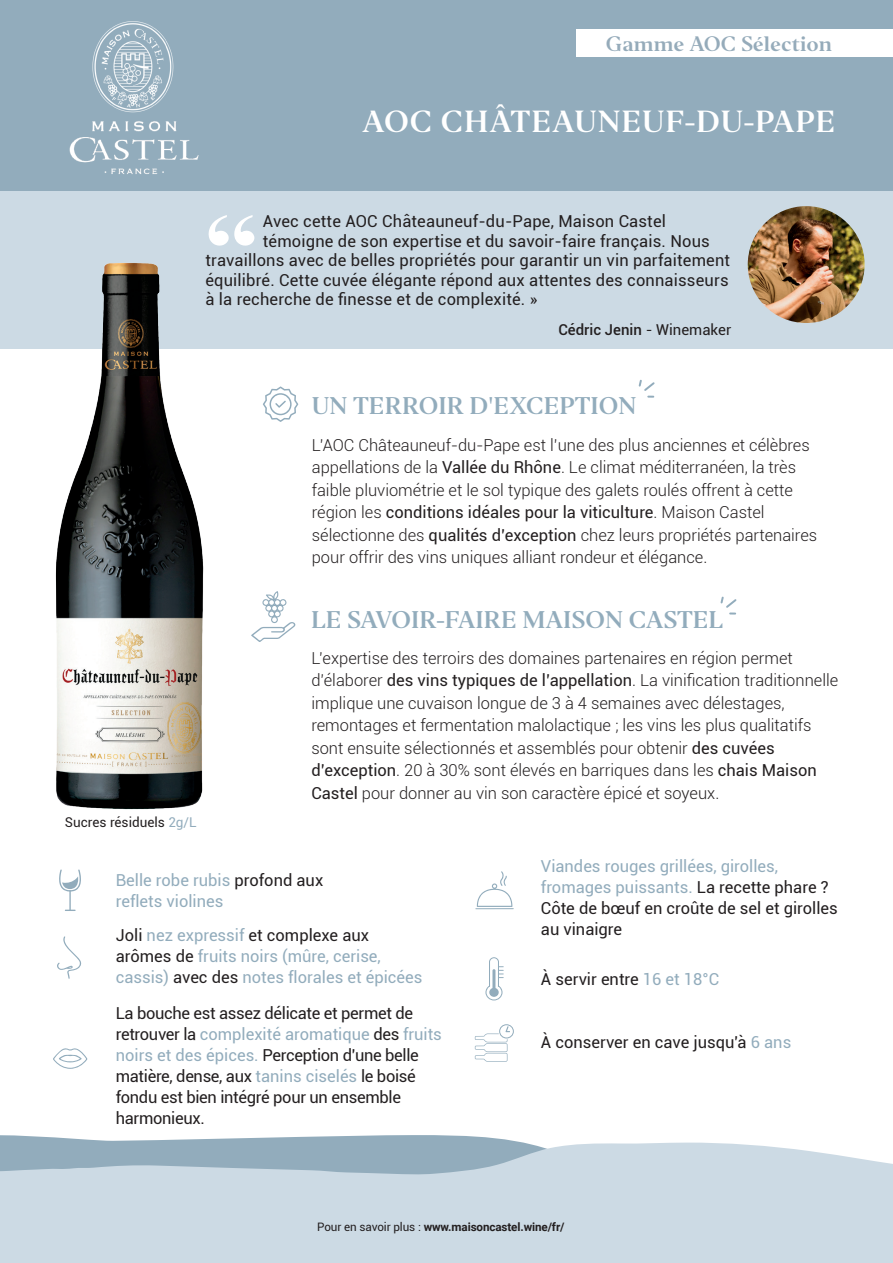
<style>
.page{position:relative;width:893px;height:1263px;background:#fff}
.page>*{position:absolute;margin:0;border:0;box-sizing:border-box;transform-origin:0 0}
.t1{font:700 28.5px "Editor";letter-spacing:.03em;color:#fff}
.t2{font:700 22.5px "Editor";color:#92acbc}
.t3{font:700 19.5px "Editor";color:#95abba}
.t4{font:300 16.5px/22.5px "Roboto";color:#231f20}
.t5{font:16.5px/21px "Roboto";color:#231f20}
.t6{font:16.5px/21px "Roboto";letter-spacing:-.02em;color:#231f20}
.t7{font:16.5px/21px "Roboto";color:#92acbc}
.t8{font:500 15px "Roboto";color:#231f20}
.t9{font:13.5px "Roboto";color:#231f20}
.t10{font:700 11.7px "Roboto";letter-spacing:-.01em;color:#231f20}
.s1{font-weight:400}
.s2{color:#92acbc}
.s3{color:#231f20}
</style>
<div class="page">
<div style="left:0;top:0;width:893px;height:192px;background:#92acbc"></div>
<div style="left:0;top:192px;width:893px;height:157px;background:#ccdae4"></div>
<svg style="left:0;top:1135px;width:520px;height:7px;fill:#92acbc"></svg>
<svg style="left:0;top:1142px;width:893px;height:121px;background:#c5d4df"></svg>
<svg style="left:59px;top:869px;width:22px;height:42px"></svg>
<svg style="left:53px;top:1048px;width:34px;height:21px"></svg>
<svg style="left:57px;top:936px;width:24px;height:43px"></svg>
<svg style="left:485px;top:957px;width:19px;height:43px"></svg>
<div style="left:499px;top:1024px;width:15px;height:14px;border:1px solid #92acbc;border-radius:50%"></div>
<svg style="left:475px;top:1026px;width:35px;height:36px"></svg>
<svg style="left:475px;top:871px;width:39px;height:38px"></svg>
<img style="left:55px;top:263px;width:149px;height:547px">
<img style="left:69px;top:121px;width:130px;height:53px">
<svg style="left:209px;top:215px;width:45px;height:31px"></svg>
<svg style="left:263px;top:386px;width:35px;height:36px"></svg>
<img style="left:748px;top:206px;width:117px;height:117px;border-radius:58px">
<svg style="left:251px;top:591px;width:45px;height:51px"></svg>
<svg style="left:720px;top:596px;width:17px;height:18px"></svg>
<svg style="left:638px;top:379px;width:17px;height:19px"></svg>
<img style="left:92px;top:21px;width:82px;height:92px">
<div style="left:576px;top:30px;width:317px;height:27px;background:#fff"></div>
<p class="t3" style="left:606px;top:31px;width:228px">Gamme AOC Sélection</p>
<h1 class="t1" style="left:362px;top:103px;width:475px">AOC CHÂTEAUNEUF-DU-PAPE</h1>
<p class="t5" style="left:263px;top:210px;width:405px">Avec cette AOC Châteauneuf-du-Pape, Maison Castel</p>
<p class="t5" style="left:263px;top:230px;width:449px">témoigne de son expertise et du savoir-faire français. Nous</p>
<p class="t5" style="left:205px;top:249px;width:526px">travaillons avec de belles propriétés pour garantir un vin parfaitement</p>
<p class="t5" style="left:205px;top:269px;width:525px">équilibré. Cette cuvée élégante répond aux attentes des connaisseurs</p>
<p class="t5" style="left:205px;top:288px;width:334px">à la recherche de finesse et de complexité. »</p>
<p class="t8" style="left:558px;top:319px;width:174px">Cédric Jenin <span class="s1">- Winemaker</span></p>
<h2 class="t2" style="left:312px;top:391px;width:326px">UN TERROIR D'EXCEPTION</h2>
<p class="t4" style="left:312px;top:433px;width:507px">L’AOC Châteauneuf-du-Pape est l’une des plus anciennes et célèbres appellations de la <span class="s1">Vallée du Rhône</span>. Le climat méditerranéen, la très faible pluviométrie et le sol typique des galets roulés offrent à cette région les <span class="s1">conditions idéales pour la viticulture</span>. Maison Castel sélectionne des <span class="s1">qualités d’exception</span> chez leurs propriétés partenaires pour offrir des vins uniques alliant rondeur et élégance.</p>
<p class="t9" style="left:65px;top:812px;width:133px">Sucres résiduels <span class="s2">2g/L</span></p>
<h2 class="t2" style="left:311px;top:605px;width:414px">LE SAVOIR-FAIRE MAISON CASTEL</h2>
<p class="t4" style="left:311px;top:646px;width:528px">L’expertise des terroirs des domaines partenaires en région permet d’élaborer <span class="s1">des vins typiques de l’appellation</span>. La vinification traditionnelle implique une cuvaison longue de 3 à 4 semaines avec délestages, remontages et fermentation malolactique ; les vins les plus qualitatifs sont ensuite sélectionnés et assemblés pour obtenir <span class="s1">des cuvées d’exception</span>. 20 à 30% sont élevés en barriques dans les <span class="s1">chais Maison Castel</span> pour donner au vin son caractère épicé et soyeux.</p>
<p class="t7" style="left:116px;top:868px;width:209px">Belle robe rubis <span class="s3">profond aux </span>reflets violines</p>
<p class="t7" style="left:116px;top:924px;width:308px"><span class="s3">Joli</span> nez expressif <span class="s3">et complexe aux arômes de</span> fruits noirs (mûre, cerise, cassis) <span class="s3">avec des</span> notes florales et épicées</p>
<p class="t6" style="left:116px;top:1002px;width:328px">La bouche est assez délicate et permet de retrouver la <span class="s2">complexité aromatique</span> des <span class="s2">fruits noirs et des épices.</span> Perception d'une belle matière, dense, aux <span class="s2">tanins ciselés</span> le boisé fondu est bien intégré pour un ensemble harmonieux.</p>
<p class="t5" style="left:541px;top:855px;width:298px"><span class="s2">Viandes rouges grillées, girolles, fromages puissants.</span> La recette phare ?<br>Côte de bœuf en croûte de sel et girolles au vinaigre</p>
<p class="t5" style="left:541px;top:968px;width:180px">À servir entre <span class="s2">16 et 18°C</span></p>
<p class="t5" style="left:541px;top:1031px;width:252px">À conserver en cave jusqu'à <span class="s2">6 ans</span></p>
<p class="t10" style="left:317px;top:1219px;width:249px"><span class="s1">Pour en savoir plus :</span> www.maisoncastel.wine/fr/</p>
</div>
